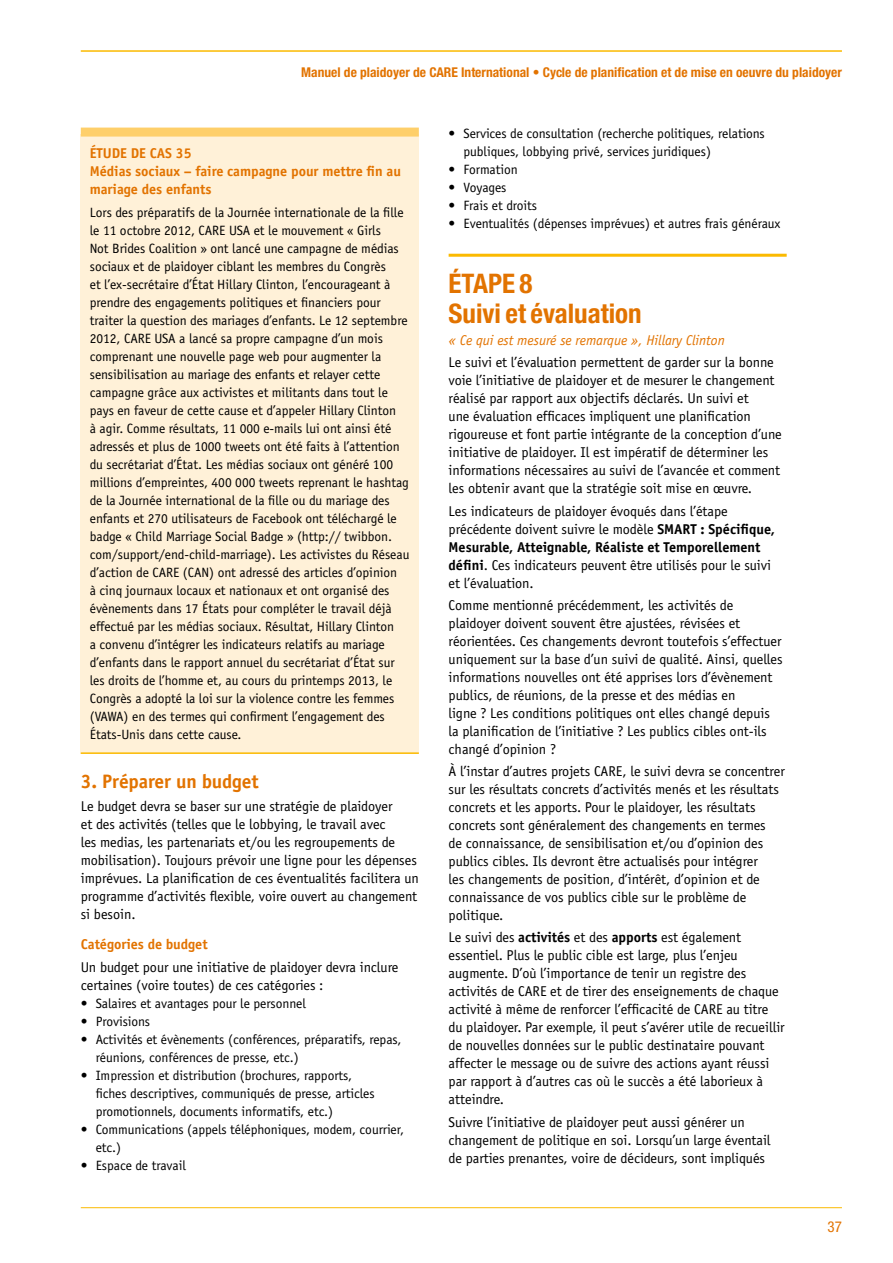
<style>
.page{position:relative;width:893px;height:1263px;background:#fff}
.page>*{position:absolute;margin:0;border:0;box-sizing:border-box;transform-origin:0 0}
.t1{font:700 condensed 27px/30px "Helvetica Neue";color:#e27300}
.t2{font:700 19.5px "Officina Sans";letter-spacing:-.005em;color:#e27300}
.t3{font:condensed 15px "Helvetica Neue";color:#e27300}
.t4{font:14.25px/18px "Officina Sans";letter-spacing:-.005em;color:#000}
.t5{font:700 14.25px/18px "Officina Sans";letter-spacing:-.005em;color:#e27300}
.t6{font:italic 14.25px "Officina Sans";letter-spacing:-.005em;color:#e27300}
.t7{font:13.5px/18px "Officina Sans";letter-spacing:-.005em;color:#000}
.t8{font:700 condensed 13.5px "Helvetica Neue";color:#e27300}
.s1{font-weight:700}
</style>
<div class="page">
<div style="left:81px;top:134px;width:338px;height:620px;background:#fff1d8"></div>
<hr style="left:81px;top:1207px;width:761px;height:1px;background:#fbba00">
<hr style="left:81px;top:50px;width:761px;height:2px;background:#fbba00">
<div style="left:81px;top:128px;width:338px;height:9px;background:#fecf6a"></div>
<hr style="left:81px;top:752px;width:338px;height:2px;background:#fbba00">
<hr style="left:449px;top:254px;width:338px;height:3px;background:#fbba00">
<p class="t8" style="left:301px;top:64px;width:542px">Manuel de plaidoyer de CARE International • Cycle de planification et de mise en oeuvre du plaidoyer</p>
<p class="t5" style="left:90px;top:144px;width:313px">ÉTUDE DE CAS 35<br>Médias sociaux – faire campagne pour mettre fin au mariage des enfants</p>
<p class="t7" style="left:90px;top:203px;width:321px">Lors des préparatifs de la Journée internationale de la fille le 11 octobre 2012, CARE USA et le mouvement « Girls<br>Not Brides Coalition » ont lancé une campagne de médias sociaux et de plaidoyer ciblant les membres du Congrès<br>et l’ex-secrétaire d’État Hillary Clinton, l’encourageant à prendre des engagements politiques et financiers pour traiter la question des mariages d’enfants. Le 12 septembre 2012, CARE USA a lancé sa propre campagne d’un mois comprenant une nouvelle page web pour augmenter la sensibilisation au mariage des enfants et relayer cette campagne grâce aux activistes et militants dans tout le pays en faveur de cette cause et d’appeler Hillary Clinton<br>à agir. Comme résultats, 11 000 e-mails lui ont ainsi été adressés et plus de 1000 tweets ont été faits à l’attention du secrétariat d’État. Les médias sociaux ont généré 100 millions d’empreintes, 400 000 tweets reprenant le hashtag de la Journée international de la fille ou du mariage des enfants et 270 utilisateurs de Facebook ont téléchargé le badge « Child Marriage Social Badge » (http:// twibbon. com/support/end-child-marriage). Les activistes du Réseau d’action de CARE (CAN) ont adressé des articles d’opinion<br>à cinq journaux locaux et nationaux et ont organisé des évènements dans 17 États pour compléter le travail déjà effectué par les médias sociaux. Résultat, Hillary Clinton<br>a convenu d’intégrer les indicateurs relatifs au mariage d’enfants dans le rapport annuel du secrétariat d’État sur les droits de l’homme et, au cours du printemps 2013, le Congrès a adopté la loi sur la violence contre les femmes (VAWA) en des termes qui confirment l’engagement des États-Unis dans cette cause.</p>
<h2 class="t2" style="left:81px;top:769px;width:179px">3. Préparer un budget</h2>
<p class="t4" style="left:81px;top:797px;width:340px">Le budget devra se baser sur une stratégie de plaidoyer<br>et des activités (telles que le lobbying, le travail avec<br>les medias, les partenariats et/ou les regroupements de mobilisation). Toujours prévoir une ligne pour les dépenses imprévues. La planification de ces éventualités facilitera un programme d’activités flexible, voire ouvert au changement si besoin.</p>
<p class="t5" style="left:81px;top:935px;width:128px">Catégories de budget</p>
<p class="t4" style="left:81px;top:958px;width:319px">Un budget pour une initiative de plaidoyer devra inclure certaines (voire toutes) de ces catégories :</p>
<p class="t7" style="left:81px;top:994px;width:227px">• Salaires et avantages pour le personnel</p>
<p class="t7" style="left:81px;top:1012px;width:71px">• Provisions</p>
<p class="t7" style="left:96px;top:1030px;width:307px;text-indent:-15px">• Activités et évènements (conférences, préparatifs, repas, réunions, conférences de presse, etc.)</p>
<p class="t7" style="left:96px;top:1066px;width:281px;text-indent:-15px">• Impression et distribution (brochures, rapports, fiches descriptives, communiqués de presse, articles promotionnels, documents informatifs, etc.)</p>
<p class="t7" style="left:96px;top:1120px;width:310px;text-indent:-15px">• Communications (appels téléphoniques, modem, courrier, etc.)</p>
<p class="t7" style="left:81px;top:1156px;width:107px">• Espace de travail</p>
<p class="t7" style="left:463px;top:124px;width:303px;text-indent:-15px">• Services de consultation (recherche politiques, relations publiques, lobbying privé, services juridiques)</p>
<p class="t7" style="left:449px;top:160px;width:71px">• Formation</p>
<p class="t7" style="left:449px;top:178px;width:59px">• Voyages</p>
<p class="t7" style="left:449px;top:196px;width:90px">• Frais et droits</p>
<p class="t7" style="left:449px;top:214px;width:333px">• Eventualités (dépenses imprévues) et autres frais généraux</p>
<h1 class="t1" style="left:449px;top:268px;width:194px">ÉTAPE 8<br>Suivi et évaluation</h1>
<p class="t6" style="left:449px;top:332px;width:278px">« Ce qui est mesuré se remarque », Hillary Clinton</p>
<p class="t4" style="left:449px;top:353px;width:335px">Le suivi et l’évaluation permettent de garder sur la bonne voie l’initiative de plaidoyer et de mesurer le changement réalisé par rapport aux objectifs déclarés. Un suivi et<br>une évaluation efficaces impliquent une planification rigoureuse et font partie intégrante de la conception d’une initiative de plaidoyer. Il est impératif de déterminer les informations nécessaires au suivi de l’avancée et comment les obtenir avant que la stratégie soit mise en œuvre.</p>
<p class="t4" style="left:449px;top:502px;width:328px">Les indicateurs de plaidoyer évoqués dans l’étape précédente doivent suivre le modèle <span class="s1">SMART : Spécifique, Mesurable, Atteignable, Réaliste et Temporellement défini</span>. Ces indicateurs peuvent être utilisés pour le suivi et l’évaluation.</p>
<p class="t4" style="left:449px;top:596px;width:336px">Comme mentionné précédemment, les activités de plaidoyer doivent souvent être ajustées, révisées et réorientées. Ces changements devront toutefois s’effectuer uniquement sur la base d’un suivi de qualité. Ainsi, quelles informations nouvelles ont été apprises lors d’évènement publics, de réunions, de la presse et des médias en<br>ligne ? Les conditions politiques ont elles changé depuis la planification de l’initiative ? Les publics cibles ont-ils changé d’opinion ?</p>
<p class="t4" style="left:449px;top:762px;width:338px">À l’instar d’autres projets CARE, le suivi devra se concentrer sur les résultats concrets d’activités menés et les résultats concrets et les apports. Pour le plaidoyer, les résultats concrets sont généralement des changements en termes<br>de connaissance, de sensibilisation et/ou d’opinion des publics cibles. Ils devront être actualisés pour intégrer<br>les changements de position, d’intérêt, d’opinion et de connaissance de vos publics cible sur le problème de politique.</p>
<p class="t4" style="left:449px;top:928px;width:338px">Le suivi des <span class="s1">activités</span> et des <span class="s1">apports</span> est également essentiel. Plus le public cible est large, plus l’enjeu augmente. D’où l’importance de tenir un registre des activités de CARE et de tirer des enseignements de chaque activité à même de renforcer l’efficacité de CARE au titre du plaidoyer. Par exemple, il peut s’avérer utile de recueillir de nouvelles données sur le public destinataire pouvant affecter le message ou de suivre des actions ayant réussi par rapport à d’autres cas où le succès a été laborieux à atteindre.</p>
<p class="t4" style="left:449px;top:1113px;width:323px">Suivre l’initiative de plaidoyer peut aussi générer un changement de politique en soi. Lorsqu’un large éventail de parties prenantes, voire de décideurs, sont impliqués</p>
<p class="t3" style="left:827px;top:1218px;width:16px">37</p>
</div>
